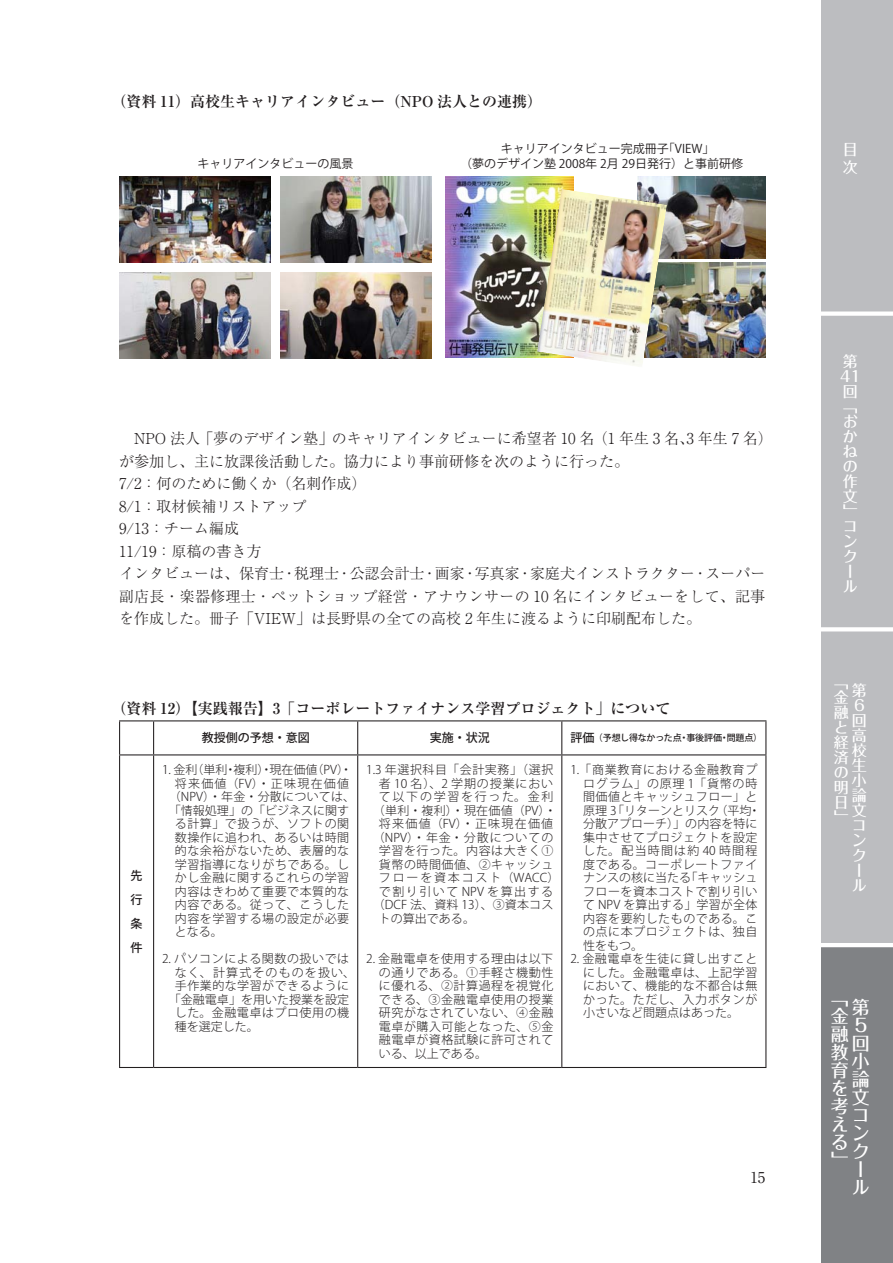
<style>
.page{position:relative;width:893px;height:1263px;background:#fff}
.page>*{position:absolute;margin:0;border:0;box-sizing:border-box;transform-origin:0 0}
.t1{font:500 18px/18px "Folk Pro";color:#fff}
.t2{font:300 15px/22.5px "Ryumin Pro";color:#231f20}
.t3{font:700 15px "Ryumin Pro";color:#231f20}
.t4{font:500 15px/15px "Folk Pro";color:#fff}
.t5{font:15px "Ryumin Pro";color:#231f20}
.t6{font:300 12px/13.5px "Koz Go Pro";letter-spacing:.045em;color:#231f20;text-align:justify}
.t7{font:300 12px "Koz Go Pro";color:#231f20}
.t8{font:12px/15px "Koz Go Pro";color:#231f20}
.t9{font:300 12px "Koz Go Pro";letter-spacing:.075em;color:#231f20}
.t10{font:300 12px "Koz Go Pro";letter-spacing:.105em;color:#231f20}
.t11{font:500 12px/24px "Koz Go Pro";color:#231f20;text-align:justify}
.t12{font:300 12px "Koz Go Pro";letter-spacing:.02em;color:#231f20}
.t13{font:300 12px "Koz Go Pro";letter-spacing:.015em;color:#231f20}
.t14{font:300 12px "Koz Go Pro";letter-spacing:.01em;color:#231f20}
.t15{font:300 12px "Koz Go Pro";letter-spacing:.15em;color:#231f20}
.t16{font:300 12px "Koz Go Pro";letter-spacing:.095em;color:#231f20}
.t17{font:300 12px "Koz Go Pro";letter-spacing:.125em;color:#231f20}
.t18{font:300 12px "Koz Go Pro";letter-spacing:.14em;color:#231f20}
.t19{font:500 9px "Koz Go Pro";letter-spacing:-.02em;color:#231f20}
.s1{font-size:12px}
</style>
<div class="page">
<div style="left:821px;top:0;width:72px;height:316px;background:#bcbdc0"></div>
<div style="left:821px;top:316px;width:72px;height:315px;background:#bcbdc0"></div>
<div style="left:821px;top:631px;width:72px;height:316px;background:#bcbdc0"></div>
<div style="left:821px;top:947px;width:72px;height:316px;background:#808285"></div>
<svg style="left:821px;top:627px;width:72px;height:4px"></svg>
<hr style="left:821px;top:943px;width:72px;height:4px;background:#fff">
<div style="left:821px;top:311px;width:72px;height:5px;background:#fff"></div>
<hr style="left:119px;top:720px;width:35px;height:1px;background:#231f20">
<hr style="left:119px;top:721px;width:1px;height:33px;background:#231f20">
<hr style="left:154px;top:720px;width:204px;height:1px;background:#231f20">
<hr style="left:153px;top:721px;width:1px;height:33px;background:#231f20">
<hr style="left:358px;top:720px;width:204px;height:1px;background:#231f20">
<hr style="left:357px;top:721px;width:1px;height:33px;background:#231f20">
<hr style="left:562px;top:720px;width:204px;height:1px;background:#231f20">
<hr style="left:561px;top:721px;width:1px;height:33px;background:#231f20">
<hr style="left:765px;top:721px;width:1px;height:33px;background:#231f20">
<hr style="left:119px;top:754px;width:35px;height:1px;background:#231f20">
<hr style="left:119px;top:755px;width:1px;height:312px;background:#231f20">
<hr style="left:154px;top:754px;width:204px;height:1px;background:#231f20">
<hr style="left:153px;top:755px;width:1px;height:312px;background:#231f20">
<hr style="left:358px;top:754px;width:204px;height:1px;background:#231f20">
<hr style="left:357px;top:755px;width:1px;height:312px;background:#231f20">
<hr style="left:562px;top:754px;width:204px;height:1px;background:#231f20">
<hr style="left:561px;top:755px;width:1px;height:312px;background:#231f20">
<hr style="left:765px;top:755px;width:1px;height:312px;background:#231f20">
<hr style="left:119px;top:1067px;width:35px;height:1px;background:#231f20">
<hr style="left:154px;top:1067px;width:204px;height:1px;background:#231f20">
<hr style="left:358px;top:1067px;width:204px;height:1px;background:#231f20">
<hr style="left:562px;top:1067px;width:204px;height:1px;background:#231f20">
<img style="left:280px;top:176px;width:152px;height:86px">
<img style="left:280px;top:272px;width:152px;height:86px">
<img style="left:119px;top:176px;width:151px;height:86px">
<img style="left:119px;top:272px;width:151px;height:86px">
<img style="left:446px;top:176px;width:127px;height:182px">
<img style="left:638px;top:176px;width:127px;height:83px">
<img style="left:667px;top:263px;width:98px;height:95px">
<img style="left:537px;top:189px;width:130px;height:177px">
<p class="t3" style="left:112px;top:89px;width:432px">（資料 11）高校生キャリアインタビュー（NPO 法人との連携）</p>
<p class="t8" style="left:197px;top:156px;width:157px">キャリアインタビューの風景</p>
<p class="t8" style="left:460px;top:141px;width:285px;text-indent:41px">キャリアインタビュー完成冊子「VIEW」<br>（夢のデザイン塾 2008年 2月 29日発行）と事前研修</p>
<p class="t4" style="left:843px;top:138px;width:16px;line-height:18px">目次</p>
<p class="t2" style="left:119px;top:426px;width:655px;text-indent:15px">NPO 法人「夢のデザイン塾」のキャリアインタビューに希望者 10 名（1 年生 3 名、3 年生 7 名）が参加し、主に放課後活動した。協力により事前研修を次のように行った。<br>7/2：何のために働くか（名刺作成）<br>8/1：取材候補リストアップ<br>9/13：チーム編成<br>11/19：原稿の書き方<br>インタビューは、保育士・税理士・公認会計士・画家・写真家・家庭犬インストラクター・スーパー副店長・楽器修理士・ペットショップ経営・アナウンサーの 10 名にインタビューをして、記事を作成した。冊子「VIEW」は長野県の全ての高校 2 年生に渡るように印刷配布した。</p>
<p class="t3" style="left:112px;top:697px;width:560px">（資料 12）【実践報告】3「コーポレートファイナンス学習プロジェクト」について</p>
<p class="t11" style="left:202px;top:727px;width:109px">教授側の予想・意図</p>
<p class="t11" style="left:430px;top:727px;width:61px">実施・状況</p>
<p class="t19" style="left:570px;top:732px;width:193px"><span class="s1">評価</span>（予想し得なかった点・事後評価・問題点）</p>
<p class="t11" style="left:131px;top:864px;width:13px">先行条件</p>
<p class="t7" style="left:162px;top:762px;width:192px">1. 金利（単利・複利）・現在価値（PV）・</p>
<p class="t10" style="left:175px;top:775px;width:176px">将来価値（FV）・正味現在価値</p>
<p class="t12" style="left:169px;top:789px;width:188px">（NPV）・年金・分散については、</p>
<p class="t7" style="left:169px;top:802px;width:182px">「情報処理」の「ビジネスに関す</p>
<p class="t6" style="left:175px;top:817px;width:176px">る計算」で扱うが、ソフトの関</p>
<p class="t6" style="left:175px;top:830px;width:176px">数操作に追われ、あるいは時間</p>
<p class="t6" style="left:175px;top:844px;width:176px">的な余裕がないため、表層的な</p>
<p class="t6" style="left:175px;top:857px;width:176px">学習指導になりがちである。し</p>
<p class="t6" style="left:175px;top:871px;width:176px">かし金融に関するこれらの学習</p>
<p class="t6" style="left:175px;top:884px;width:176px">内容はきわめて重要で本質的な</p>
<p class="t6" style="left:175px;top:898px;width:176px">内容である。従って、こうした</p>
<p class="t6" style="left:175px;top:911px;width:176px">内容を学習する場の設定が必要</p>
<p class="t6" style="left:175px;top:925px;width:49px">となる。</p>
<p class="t6" style="left:162px;top:952px;width:189px">2. パソコンによる関数の扱いでは</p>
<p class="t16" style="left:175px;top:964px;width:182px">なく、計算式そのものを扱い、</p>
<p class="t6" style="left:175px;top:979px;width:176px">手作業的な学習ができるように</p>
<p class="t7" style="left:169px;top:991px;width:182px">「金融電卓」を用いた授業を設定</p>
<p class="t6" style="left:175px;top:1006px;width:176px">した。金融電卓はプロ使用の機</p>
<p class="t6" style="left:175px;top:1019px;width:85px">種を選定した。</p>
<p class="t6" style="left:366px;top:763px;width:189px">1.3 年選択科目「会計実務」（選択</p>
<p class="t9" style="left:379px;top:775px;width:176px">者 10 名）、2 学期の授業におい</p>
<p class="t18" style="left:379px;top:789px;width:176px">て以下の学習を行った。金利</p>
<p class="t13" style="left:373px;top:802px;width:185px">（単利・複利）・現在価値（PV）・</p>
<p class="t10" style="left:379px;top:816px;width:176px">将来価値（FV）・正味現在価値</p>
<p class="t9" style="left:373px;top:829px;width:182px">（NPV）・年金・分散についての</p>
<p class="t6" style="left:379px;top:844px;width:176px">学習を行った。内容は大きく①</p>
<p class="t6" style="left:379px;top:857px;width:176px">貨幣の時間価値、②キャッシュ</p>
<p class="t15" style="left:379px;top:870px;width:182px">フローを資本コスト（WACC）</p>
<p class="t17" style="left:379px;top:883px;width:176px">で割り引いて NPV を算出する</p>
<p class="t14" style="left:373px;top:897px;width:182px">（DCF 法、資料 13）、③資本コス</p>
<p class="t7" style="left:379px;top:910px;width:98px">トの算出である。</p>
<p class="t6" style="left:379px;top:952px;width:176px;text-indent:-13px">2. 金融電卓を使用する理由は以下の通りである。①手軽さ機動性に優れる、②計算過程を視覚化できる、③金融電卓使用の授業研究がなされていない、④金融電卓が購入可能となった、⑤金融電卓が資格試験に許可されている、以上である。</p>
<p class="t6" style="left:583px;top:763px;width:179px;text-align:left;text-indent:-13px">1.「商業教育における金融教育プログラム」の原理 1「貨幣の時間価値とキャッシュフロー」と原理 3「リターンとリスク（平均・分散アプローチ）」の内容を特に集中させてプロジェクトを設定した。配当時間は約 40 時間程度である。コーポレートファイナンスの核に当たる「キャッシュフローを資本コストで割り引いて NPV を算出する」学習が全体内容を要約したものである。この点に本プロジェクトは、独自性をもつ。</p>
<p class="t6" style="left:583px;top:952px;width:176px;text-indent:-13px">2. 金融電卓を生徒に貸し出すことにした。金融電卓は、上記学習において、機能的な不都合は無かった。ただし、入力ボタンが小さいなど問題点はあった。</p>
<p class="t5" style="left:750px;top:1165px;width:16px">15</p>
<p class="t4" style="left:840px;top:351px;width:22px">第<br>41回「おかねの作文」コンクール</p>
<p class="t4" style="left:852px;top:680px;width:16px">第<br>6回高校生小論文コンクール</p>
<p class="t4" style="left:834px;top:673px;width:16px">「金融と経済の明日」</p>
<h1 class="t1" style="left:852px;top:996px;width:19px">第<br>5回小論文コンクール</h1>
<h1 class="t1" style="left:831px;top:987px;width:19px;text-align:justify">「金融教育を考える」</h1>
</div>
